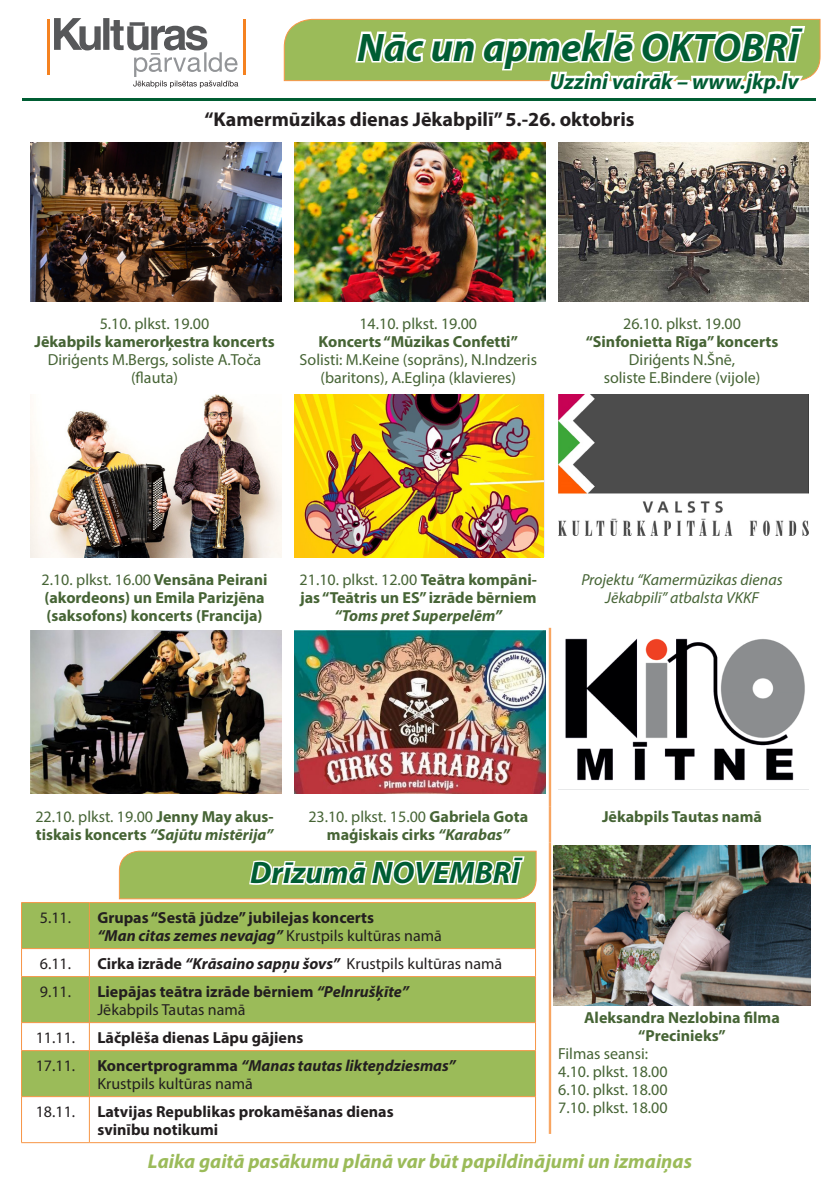
<style>
.page{position:relative;width:840px;height:1191px;background:#fff}
.page>*{position:absolute;margin:0;border:0;box-sizing:border-box;transform-origin:0 0}
.t1{font:italic 700 40px "Myriad Pro";color:#005d33}
.t2{font:italic 700 31.2px "Myriad Pro";color:#005d33}
.t3{font:italic 700 22px "Myriad Pro";color:#005d33}
.t4{font:italic 700 20px "Myriad Pro";color:#9bbb59}
.t5{font:700 20px "Myriad Pro";color:#231f20}
.t6{font:700 16px/18px "Myriad Pro";color:#466435}
.t7{font:16px/18px "Myriad Pro";color:#466435;text-align:center}
.t8{font:700 16px/18px "Myriad Pro";color:#231f20}
.t9{font:16px "Myriad Pro";color:#231f20}
.t10{font:italic 700 16px/18px "Myriad Pro";color:#231f20}
.t11{font:italic 16px/18px "Myriad Pro";color:#466435;text-align:center}
.t12{font:italic 700 16px "Myriad Pro";color:#466435}
.s1{font-weight:700}
.s2{font-weight:400}
.s3{font-style:italic}
.s4{font-weight:700;font-style:italic}
.s5{font-style:normal}
.s6{font-weight:400;font-style:normal}
</style>
<div class="page">
<hr style="left:23px;top:98px;width:792px;height:3px;background:#005d33">
<svg style="left:283px;top:18px;width:537px;height:83px"></svg>
<svg style="left:54px;top:18px;width:184px;height:70px"></svg>
<hr style="left:47px;top:19px;width:2px;height:55px;background:#f58220">
<hr style="left:243px;top:19px;width:3px;height:55px;background:#f58220">
<hr style="left:548px;top:628px;width:1px;height:179px;background:#f79646">
<hr style="left:550px;top:628px;width:1px;height:179px;background:#f79646">
<hr style="left:548px;top:807px;width:1px;height:35px;background:#f79646">
<hr style="left:550px;top:807px;width:1px;height:35px;background:#f79646">
<hr style="left:548px;top:842px;width:1px;height:292px;background:#f79646">
<hr style="left:550px;top:842px;width:1px;height:292px;background:#f79646">
<img style="left:31px;top:142px;width:250px;height:159px">
<img style="left:294px;top:142px;width:250px;height:159px">
<img style="left:558px;top:142px;width:250px;height:159px">
<img style="left:31px;top:394px;width:250px;height:163px">
<img style="left:294px;top:394px;width:249px;height:163px">
<img style="left:558px;top:394px;width:250px;height:142px">
<img style="left:31px;top:630px;width:250px;height:163px">
<img style="left:294px;top:630px;width:250px;height:163px">
<img style="left:565px;top:638px;width:240px;height:143px">
<img style="left:553px;top:845px;width:257px;height:160px">
<svg style="left:22px;top:903px;width:513px;height:193px;fill:#9bbb59"></svg>
<img style="left:118px;top:724px;width:419px;height:265px">
<hr style="left:535px;top:976px;width:1px;height:46px;background:#f79646">
<svg style="left:535px;top:1022px;width:1px;height:28px"></svg>
<hr style="left:535px;top:1050px;width:1px;height:46px;background:#f79646">
<hr style="left:535px;top:1096px;width:1px;height:46px;background:#f79646">
<hr style="left:21px;top:902px;width:68px;height:1px;background:#f79646">
<hr style="left:21px;top:902px;width:1px;height:46px;background:#f79646">
<hr style="left:89px;top:902px;width:446px;height:1px;background:#f79646">
<hr style="left:89px;top:902px;width:1px;height:46px;background:#f79646">
<hr style="left:21px;top:948px;width:68px;height:1px;background:#f79646">
<svg style="left:21px;top:948px;width:1px;height:28px"></svg>
<hr style="left:89px;top:948px;width:446px;height:1px;background:#f79646">
<svg style="left:89px;top:948px;width:1px;height:28px"></svg>
<hr style="left:21px;top:976px;width:68px;height:1px;background:#f79646">
<hr style="left:21px;top:976px;width:1px;height:46px;background:#f79646">
<hr style="left:89px;top:976px;width:446px;height:1px;background:#f79646">
<hr style="left:89px;top:976px;width:1px;height:46px;background:#f79646">
<hr style="left:21px;top:1022px;width:68px;height:1px;background:#f79646">
<svg style="left:21px;top:1022px;width:1px;height:28px"></svg>
<hr style="left:89px;top:1022px;width:446px;height:1px;background:#f79646">
<svg style="left:89px;top:1022px;width:1px;height:28px"></svg>
<hr style="left:21px;top:1050px;width:68px;height:1px;background:#f79646">
<hr style="left:21px;top:1050px;width:1px;height:46px;background:#f79646">
<hr style="left:89px;top:1050px;width:446px;height:1px;background:#f79646">
<hr style="left:89px;top:1050px;width:1px;height:46px;background:#f79646">
<hr style="left:21px;top:1096px;width:68px;height:1px;background:#f79646">
<hr style="left:21px;top:1096px;width:1px;height:46px;background:#f79646">
<hr style="left:89px;top:1096px;width:446px;height:1px;background:#f79646">
<hr style="left:89px;top:1096px;width:1px;height:46px;background:#f79646">
<hr style="left:21px;top:1142px;width:68px;height:1px;background:#f79646">
<hr style="left:89px;top:1142px;width:446px;height:1px;background:#f79646">
<p class="t1" style="left:357px;top:21px;width:443px">Nāc un apmeklē OKTOBRĪ</p>
<p class="t3" style="left:549px;top:67px;width:250px">Uzzini vairāk – www.jkp.lv</p>
<p class="t5" style="left:204px;top:106px;width:431px">“Kamermūzikas dienas Jēkabpilī” 5.-26. oktobris</p>
<p class="t7" style="left:100px;top:314px;width:111px">5.10. plkst. 19.00</p>
<p class="t7" style="left:34px;top:332px;width:242px"><span class="s1">Jēkabpils kamerorķestra koncerts<br></span>Diriģents M.Bergs, soliste A.Toča (flauta)</p>
<p class="t7" style="left:359px;top:314px;width:119px">14.10. plkst. 19.00</p>
<p class="t6" style="left:318px;top:332px;width:201px">Koncerts “Mūzikas Confetti”</p>
<p class="t7" style="left:299px;top:350px;width:239px">Solisti: M.Keine (soprāns), N.Indzeris (baritons), A.Egliņa (klavieres)</p>
<p class="t7" style="left:585px;top:314px;width:194px">26.10. plkst. 19.00 <span class="s1">“Sinfonietta Rīga” koncerts<br></span>Diriģents N.Šnē,<br>soliste E.Bindere (vijole)</p>
<p class="t6" style="left:42px;top:570px;width:227px"><span class="s2">2.10. plkst. 16.00</span> Vensāna Peirani (akordeons) un Emila Parizjēna (saksofons) koncerts (Francija)</p>
<p class="t6" style="left:299px;top:570px;width:239px"><span class="s2">21.10. plkst. 12.00</span> Teātra kompāni&shy;jas “Teātris un ES” izrāde bērniem</p>
<p class="t12" style="left:334px;top:605px;width:169px">“Toms pret Superpelēm”</p>
<p class="t11" style="left:581px;top:570px;width:203px">Projektu “Kamermūzikas dienas<br>Jēkabpilī” atbalsta VKKF</p>
<p class="t6" style="left:35px;top:806px;width:240px"><span class="s2">22.10. plkst. 19.00</span> Jenny May akus&shy;tiskais koncerts <span class="s3">“Sajūtu mistērija”</span></p>
<p class="t6" style="left:308px;top:806px;width:221px;text-align:center"><span class="s2">23.10. plkst. 15.00</span> Gabriela Gota maģiskais cirks <span class="s3">“Karabas”</span></p>
<p class="t6" style="left:601px;top:806px;width:161px">Jēkabpils Tautas namā</p>
<p class="t2" style="left:250px;top:852px;width:271px">Drīzumā NOVEMBRĪ</p>
<p class="t9" style="left:40px;top:907px;width:33px">5.11.</p>
<p class="t8" style="left:97px;top:907px;width:346px">Grupas “Sestā jūdze” jubilejas koncerts<br><span class="s3">“Man citas zemes nevajag”</span> <span class="s2">Krustpils kultūras namā</span></p>
<p class="t9" style="left:40px;top:953px;width:33px">6.11.</p>
<p class="t9" style="left:97px;top:953px;width:406px"><span class="s1">Cirka izrāde</span> <span class="s4">“Krāsaino sapņu šovs”</span> Krustpils kultūras namā</p>
<p class="t9" style="left:40px;top:981px;width:33px">9.11.</p>
<p class="t8" style="left:97px;top:981px;width:313px">Liepājas teātra izrāde bērniem <span class="s3">“Pelnrušķīte”<br></span><span class="s2">Jēkabpils Tautas namā</span></p>
<p class="t9" style="left:36px;top:1027px;width:41px">11.11.</p>
<p class="t8" style="left:97px;top:1027px;width:207px">Lāčplēša dienas Lāpu gājiens</p>
<p class="t9" style="left:36px;top:1055px;width:41px">17.11.</p>
<p class="t10" style="left:97px;top:1055px;width:359px"><span class="s5">Koncertprogramma</span> “Manas tautas likteņdziesmas”<br><span class="s6">Krustpils kultūras namā</span></p>
<p class="t9" style="left:36px;top:1101px;width:41px">18.11.</p>
<p class="t8" style="left:97px;top:1101px;width:297px">Latvijas Republikas prokamēšanas dienas svinību notikumi</p>
<p class="t4" style="left:148px;top:1148px;width:545px">Laika gaitā pasākumu plānā var būt papildinājumi un izmaiņas</p>
<p class="t6" style="left:584px;top:1008px;width:197px;text-align:center">Aleksandra Nezlobina filma “Precinieks”</p>
<p class="t7" style="left:558px;top:1044px;width:92px">Filmas seansi:</p>
<p class="t7" style="left:558px;top:1062px;width:111px">4.10. plkst. 18.00</p>
<p class="t7" style="left:558px;top:1080px;width:111px">6.10. plkst. 18.00</p>
<p class="t7" style="left:558px;top:1098px;width:111px">7.10. plkst. 18.00</p>
</div>
